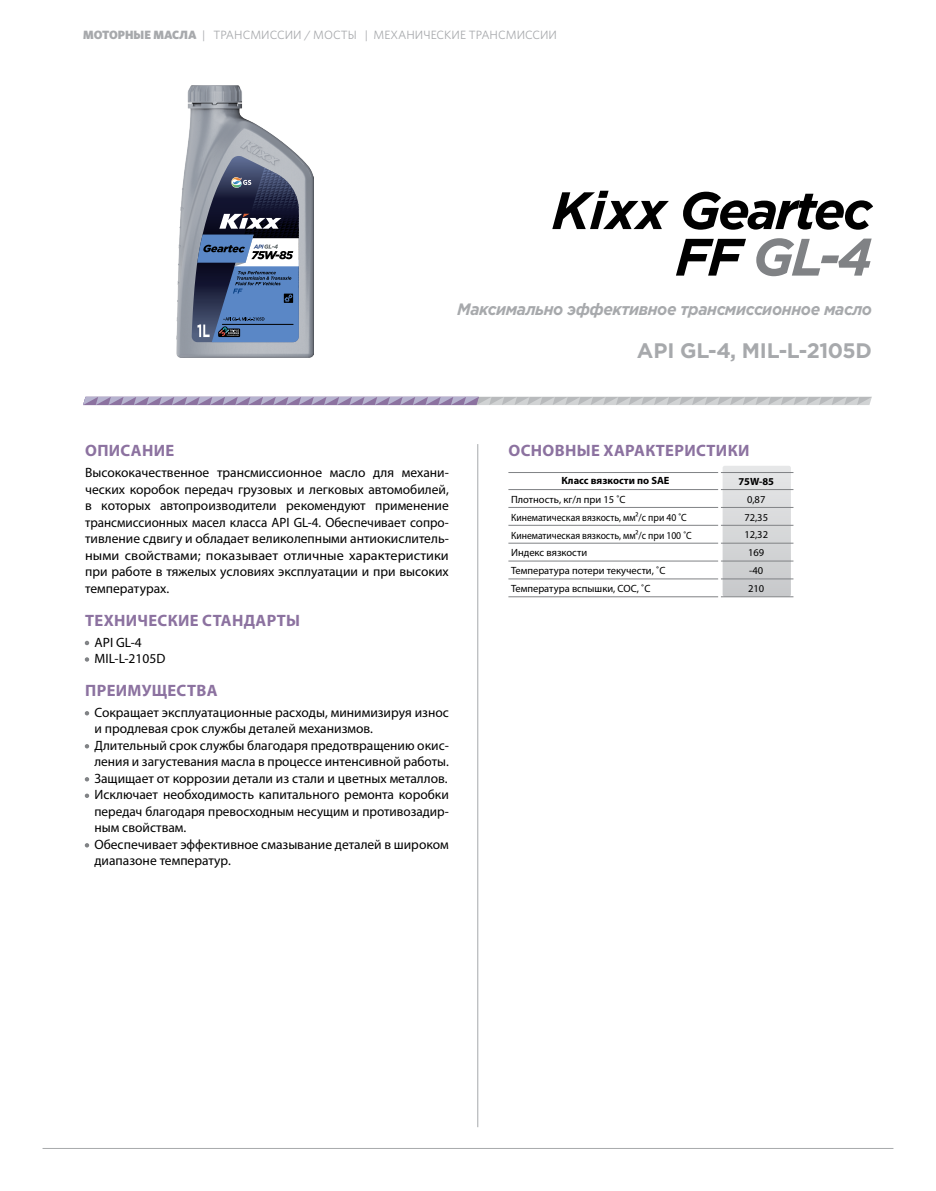
<style>
.page{position:relative;width:936px;height:1191px;background:#fff}
.page>*{position:absolute;margin:0;border:0;box-sizing:border-box;transform-origin:0 0}
.t1{font:italic 700 52.5px/46.5px "Gotham Pro";letter-spacing:-.05em;color:#000;text-align:right}
.t2{font:700 21px "Gotham Pro";letter-spacing:-.005em;color:#a7a9ac}
.t3{font:700 16.5px "Myriad Pro";letter-spacing:.02em;color:#8c72a0}
.t4{font:italic 700 16.5px "Gotham Pro";letter-spacing:-.025em;color:#a7a9ac;scale:.95 1}
.t5{font:13.5px/16.5px "Myriad Pro";color:#000;text-align:justify}
.t6{font:12px "Whitney";color:#a7a9ac}
.t7{font:10.5px/17.7px "Myriad Pro";color:#000}
.t8{font:700 10.5px "Myriad Pro";color:#000}
.s1{font-weight:900}
.s2{color:#808285}
</style>
<div class="page">
<svg style="left:83px;top:397px;width:789px;height:8px;background:#b2acbf"></svg>
<hr style="left:508px;top:489px;width:210px;height:1px;background:#808285">
<hr style="left:508px;top:472px;width:210px;height:1px;background:#808285">
<hr style="left:508px;top:596px;width:210px;height:1px;background:#808285">
<hr style="left:508px;top:507px;width:210px;height:1px;background:#808285">
<hr style="left:508px;top:525px;width:210px;height:1px;background:#808285">
<hr style="left:508px;top:543px;width:210px;height:1px;background:#808285">
<hr style="left:508px;top:560px;width:210px;height:1px;background:#808285">
<hr style="left:508px;top:578px;width:210px;height:1px;background:#808285">
<svg style="left:722px;top:466px;width:68px;height:130px;background:#d6d7d8"></svg>
<hr style="left:720px;top:489px;width:73px;height:1px;background:#808285">
<hr style="left:720px;top:472px;width:73px;height:1px;background:#808285">
<hr style="left:720px;top:596px;width:73px;height:1px;background:#808285">
<hr style="left:720px;top:507px;width:73px;height:1px;background:#808285">
<hr style="left:720px;top:525px;width:73px;height:1px;background:#808285">
<hr style="left:720px;top:543px;width:73px;height:1px;background:#808285">
<hr style="left:720px;top:560px;width:73px;height:1px;background:#808285">
<hr style="left:720px;top:578px;width:73px;height:1px;background:#808285">
<img style="left:177px;top:85px;width:136px;height:272px">
<svg style="left:192px;top:156px;width:108px;height:186px;background:#5c6d8d"></svg>
<hr style="left:43px;top:1148px;width:850px;height:1px;background:#a7a9ac">
<hr style="left:477px;top:444px;width:1px;height:683px;background:#a7a9ac">
<p class="t6" style="left:83px;top:27px;width:475px"><span class="s1">МОТОРНЫЕ МАСЛА</span> | ТРАНСМИССИИ / МОСТЫ | МЕХАНИЧЕСКИЕ ТРАНСМИССИИ</p>
<h1 class="t1" style="left:551px;top:187px;width:322px">Kixx Geartec<br>FF <span class="s2">GL-4</span></h1>
<p class="t4" style="left:457px;top:300px;width:438px">Максимально эффективное трансмиссионное масло</p>
<p class="t3" style="left:85px;top:440px;width:91px">ОПИСАНИЕ</p>
<p class="t5" style="left:85px;top:464px;width:365px">Высококачественное трансмиссионное масло для механи&shy;ческих коробок передач грузовых и легковых автомобилей, в которых автопроизводители рекомендуют применение трансмиссионных масел класса API GL-4. Обеспечивает сопро&shy;тивление сдвигу и обладает великолепными антиокислитель&shy;ными свойствами; показывает отличные характеристики при работе в тяжелых условиях эксплуатации и при высоких температурах.</p>
<p class="t3" style="left:85px;top:609px;width:216px">ТЕХНИЧЕСКИЕ СТАНДАРТЫ</p>
<p class="t5" style="left:85px;top:633px;width:58px"><span class="s2">•</span> API GL-4</p>
<p class="t5" style="left:85px;top:650px;width:82px"><span class="s2">•</span> MIL-L-2105D</p>
<p class="t3" style="left:85px;top:679px;width:134px">ПРЕИМУЩЕСТВА</p>
<p class="t5" style="left:94px;top:704px;width:356px;text-indent:-9px"><span class="s2">•</span> Сокращает эксплуатационные расходы, минимизируя износ и продлевая срок службы деталей механизмов.</p>
<p class="t5" style="left:85px;top:737px;width:365px;text-align:right"><span class="s2">•</span> Длительный срок службы благодаря предотвращению окис&shy;ления и загустевания масла в процессе интенсивной работы.</p>
<p class="t5" style="left:85px;top:770px;width:364px"><span class="s2">•</span> Защищает от коррозии детали из стали и цветных металлов.</p>
<p class="t5" style="left:94px;top:786px;width:356px;text-indent:-9px"><span class="s2">•</span> Исключает необходимость капитального ремонта коробки передач благодаря превосходным несущим и противозадир&shy;ным свойствам.</p>
<p class="t5" style="left:94px;top:836px;width:356px;text-indent:-9px"><span class="s2">•</span> Обеспечивает эффективное смазывание деталей в широком диапазоне температур.</p>
<h2 class="t2" style="left:637px;top:338px;width:236px">API GL-4, MIL-L-2105D</h2>
<p class="t3" style="left:508px;top:440px;width:242px">ОСНОВНЫЕ ХАРАКТЕРИСТИКИ</p>
<p class="t8" style="left:561px;top:473px;width:110px">Класс вязкости по SAE</p>
<p class="t7" style="left:511px;top:490px;width:182px">Плотность, кг/л при 15 ˚C<br>Кинематическая вязкость, мм²/с при 40 ˚C<br>Кинематическая вязкость, мм²/с при 100 ˚C<br>Индекс вязкости<br>Температура потери текучести, ˚C<br>Температура вспышки, COC, ˚C</p>
<p class="t8" style="left:738px;top:475px;width:37px">75W-85</p>
<p class="t7" style="left:744px;top:490px;width:25px;text-align:center">0,87<br>72,35<br>12,32<br>169 -40<br>210</p>
</div>
